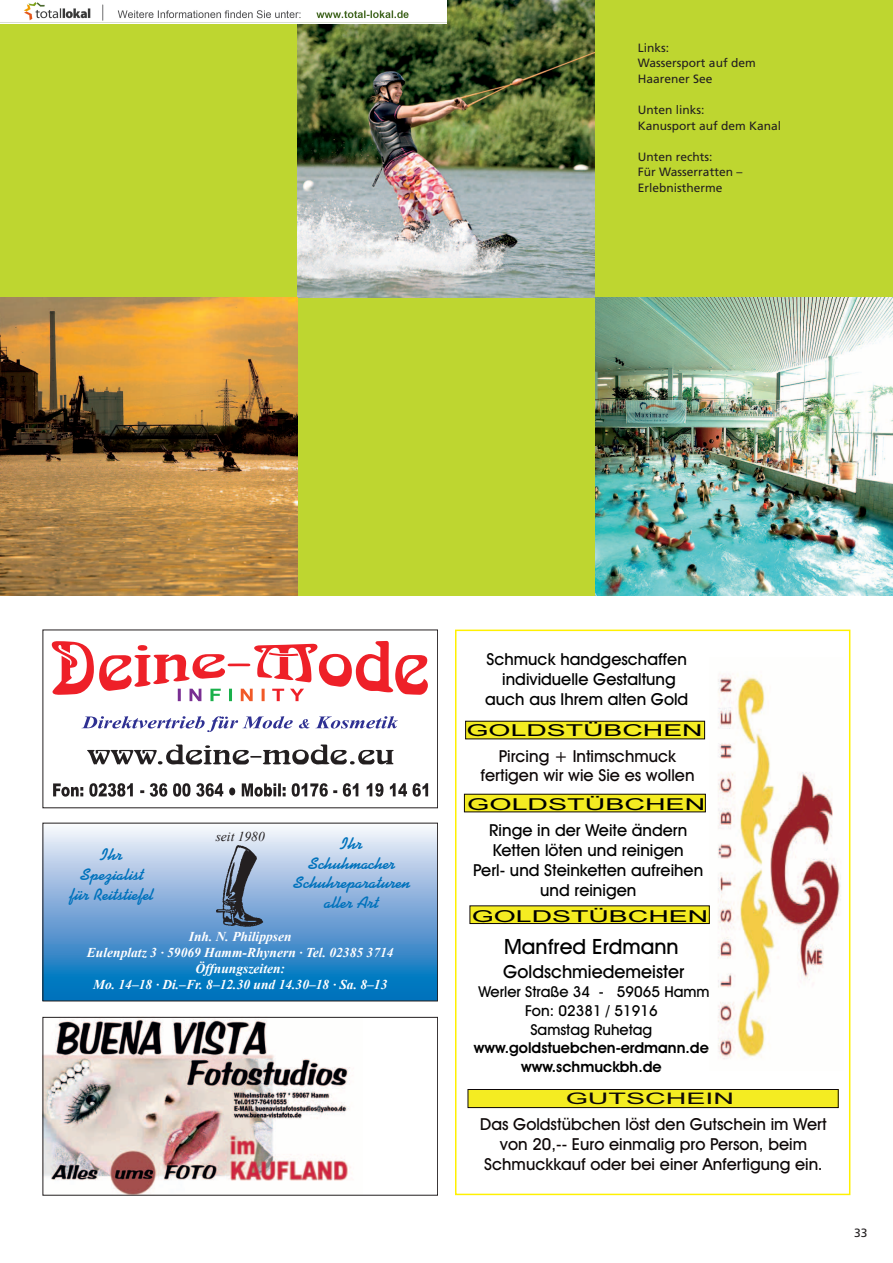
<style>
.page{position:relative;width:893px;height:1263px;background:#fff}
.page>*{position:absolute;margin:0;border:0;box-sizing:border-box;transform-origin:0 0}
.t1{font:21.15px "Avant Garde Md BT";color:#000}
.t2{font:18.15px "Avant Garde Md BT";color:#000}
.t3{font:16.65px/20px "Avant Garde Md BT";color:#0e0808;text-align:center}
.t4{font:16.65px/20px "Avant Garde Md BT";color:#000;text-align:center}
.t5{font:700 16.5px/19.8px "Kaufmann BT";color:#0072bc;text-align:center}
.t6{font:16.35px "Arial";color:#000;scale:1.73 1}
.t7{font:16.35px "Arial";color:#000;scale:1.74 1}
.t8{font:15.9px "Arial";color:#0e0808;scale:1.8 1}
.t9{font:15.15px/18.8px "Avant Garde Md BT";color:#000;text-align:center}
.t10{font:700 15.15px/18.6px "Avant Garde Bk BT";color:#000;text-align:center}
.t11{font:italic 700 13.5px/16.2px "Times New Roman";color:#fff;text-align:center}
.t12{font:italic 13.5px "Times New Roman";color:#231f20}
.t13{font:12px/15.6px "Frutiger";color:#231f20}
</style>
<div class="page">
<svg style="left:82px;top:716px;width:211px;height:16px"></svg>
<svg style="left:299px;top:716px;width:99px;height:12px"></svg>
<svg style="left:52px;top:641px;width:376px;height:60px"></svg>
<svg style="left:53px;top:783px;width:375px;height:14px"></svg>
<svg style="left:87px;top:744px;width:307px;height:20px"></svg>
<svg style="left:463px;top:720px;width:376px;height:389px"></svg>
<img style="left:710px;top:674px;width:131px;height:396px">
<div style="left:470px;top:906px;width:239px;height:17px;background:#f4ec22"></div>
<div style="left:470px;top:906px;width:239px;height:18px;border:1px solid #0e0808"></div>
<div style="left:466px;top:721px;width:239px;height:18px;background:#f4ec22"></div>
<div style="left:464px;top:794px;width:241px;height:18px;background:#f4ec22"></div>
<div style="left:468px;top:1089px;width:370px;height:18px;background:#f4ec22"></div>
<div style="left:468px;top:1089px;width:370px;height:19px;border:1px solid #0e0808"></div>
<div style="left:455px;top:630px;width:395px;height:565px;border:2px solid #fff101"></div>
<svg style="left:45px;top:828px;width:391px;height:171px;background:#70a8d7"></svg>
<img style="left:216px;top:841px;width:48px;height:88px">
<img style="left:45px;top:1019px;width:306px;height:174px">
<div style="left:43px;top:1017px;width:395px;height:178px;border:1px solid #231f20"></div>
<div style="left:0;top:0;width:298px;height:298px;background:#bed630"></div>
<img style="left:298px;top:0;width:297px;height:298px">
<div style="left:595px;top:0;width:298px;height:298px;background:#bed630"></div>
<div style="left:298px;top:298px;width:297px;height:297px;background:#bed630"></div>
<img style="left:595px;top:298px;width:298px;height:297px">
<img style="left:0;top:298px;width:298px;height:297px">
<img style="left:0;top:0;width:446px;height:24px">
<p class="t13" style="left:638px;top:40px;width:119px">Links:<br>Wassersport auf dem<br>Haarener See</p>
<p class="t13" style="left:638px;top:102px;width:145px">Unten links:<br>Kanusport auf dem Kanal</p>
<p class="t13" style="left:638px;top:149px;width:106px">Unten rechts:<br>Für Wasserratten –<br>Erlebnistherme</p>
<p class="t12" style="left:216px;top:827px;width:51px">seit 1980</p>
<p class="t5" style="left:70px;top:845px;width:85px">Ihr<br>Spezialist für Reitstiefel</p>
<p class="t5" style="left:293px;top:834px;width:119px">Ihr<br>Schuhmacher<br>Schuhreparaturen aller Art</p>
<p class="t11" style="left:87px;top:927px;width:308px">Inh. N. Philippsen<br>Eulenplatz 3 · 59069 Hamm-Rhynern · Tel. 02385 3714<br>Öffnungszeiten:<br>Mo. 14–18 · Di.–Fr. 8–12.30 und 14.30–18 · Sa. 8–13</p>
<p class="t4" style="left:485px;top:651px;width:205px">Schmuck handgeschaffen individuelle Gestaltung auch aus Ihrem alten Gold</p>
<p class="t6" style="left:467px;top:724px;width:138px">GOLDSTÜBCHEN</p>
<p class="t3" style="left:480px;top:747px;width:216px">Pircing + Intimschmuck fertigen wir wie Sie es wollen</p>
<p class="t7" style="left:467px;top:797px;width:138px">GOLDSTÜBCHEN</p>
<p class="t4" style="left:473px;top:822px;width:231px">Ringe in der Weite ändern<br>Ketten löten und reinigen<br>Perl- und Steinketten aufreihen und reinigen</p>
<p class="t6" style="left:472px;top:909px;width:138px">GOLDSTÜBCHEN</p>
<p class="t1" style="left:504px;top:933px;width:176px">Manfred Erdmann</p>
<p class="t2" style="left:503px;top:959px;width:183px">Goldschmiedemeister</p>
<p class="t9" style="left:478px;top:984px;width:233px">Werler Straße 34 - 59065 Hamm<br>Fon: 02381 / 51916<br>Samstag Ruhetag</p>
<p class="t10" style="left:474px;top:1040px;width:236px">www.goldstuebchen-erdmann.de www.schmuckbh.de</p>
<p class="t8" style="left:566px;top:1092px;width:95px">GUTSCHEIN</p>
<p class="t3" style="left:480px;top:1116px;width:348px">Das Goldstübchen löst den Gutschein im Wert von 20,-- Euro einmalig pro Person, beim<br>Schmuckkauf oder bei einer Anfertigung ein.</p>
<p class="t13" style="left:854px;top:1225px;width:15px">33</p>
</div>
